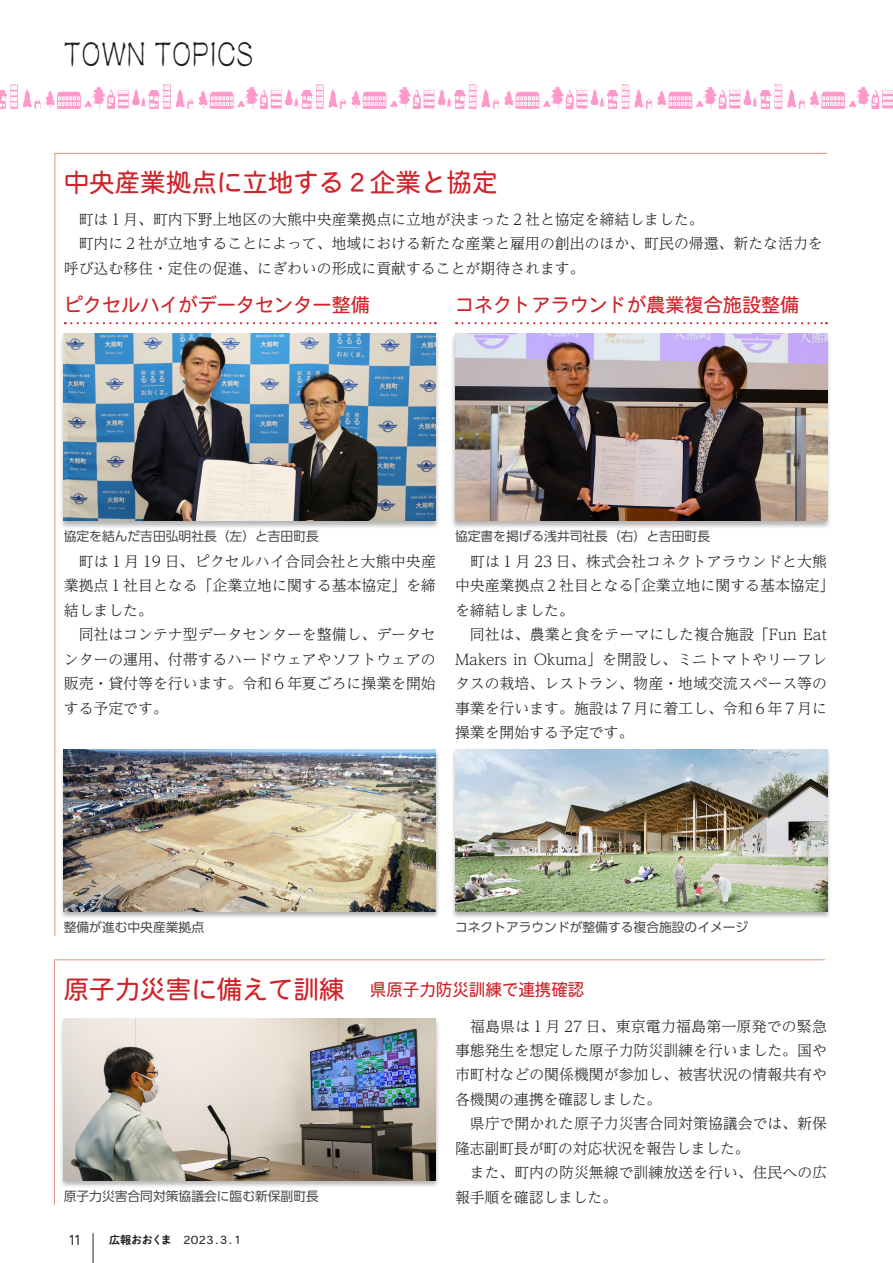
<style>
.page{position:relative;width:893px;height:1263px;background:#fff}
.page>*{position:absolute;margin:0;border:0;box-sizing:border-box;transform-origin:0 0}
.t1{font:31.95px "Reisho E1 Std";color:#231f20;scale:.8 1}
.t2{font:25.5px "Heisei Maru Go Std W4";color:#d1232a}
.t3{font:19.2px "Heisei Maru Go Std W4";color:#d1232a}
.t4{font:16.95px "Heisei Maru Go Std W4";color:#d1232a}
.t5{font:300 14.85px/24.5px "UD Reimin Pr 6 N";color:#231f20}
.t6{font:13.8px "Heisei Maru Go Std W4";color:#231f20;scale:.8 1}
.t7{font:12.75px "UD Shin Go Pr 6 N";color:#4b4c4d}
.t8{font:11.1px "Heisei Maru Go Std W4";color:#231f20}
.t9{font:11.1px "P Shuei NM Go Std N B";letter-spacing:-.035em;color:#231f20}
</style>
<div class="page">
<hr style="left:93px;top:1233px;width:1px;height:30px;background:#231f20">
<svg style="left:0;top:84px;width:893px;height:25px"></svg>
<div style="left:451px;top:750px;width:380px;height:169px;background:#231f20;opacity:.33"></div>
<img style="left:455px;top:750px;width:372px;height:161px">
<hr style="left:55px;top:153px;width:772px;height:1px;background:#e59279">
<hr style="left:55px;top:153px;width:1px;height:783px;background:#e59279">
<div style="left:59px;top:333px;width:381px;height:196px;background:#231f20;opacity:.33"></div>
<img style="left:64px;top:334px;width:372px;height:186px">
<div style="left:450px;top:333px;width:382px;height:196px;background:#231f20;opacity:.33"></div>
<img style="left:455px;top:334px;width:372px;height:186px">
<svg style="left:65px;top:322px;width:371px;height:2px"></svg>
<svg style="left:456px;top:322px;width:371px;height:2px"></svg>
<hr style="left:54px;top:959px;width:771px;height:1px;background:#e59279">
<hr style="left:54px;top:959px;width:1px;height:246px;background:#e59279">
<div style="left:59px;top:1018px;width:381px;height:171px;background:#231f20;opacity:.33"></div>
<img style="left:64px;top:1018px;width:372px;height:162px">
<div style="left:60px;top:750px;width:380px;height:169px;background:#231f20;opacity:.33"></div>
<img style="left:64px;top:750px;width:372px;height:161px">
<p class="t1" style="left:64px;top:32px;width:239px">TOWN TOPICS</p>
<p class="t2" style="left:64px;top:165px;width:435px">中央産業拠点に立地する２企業と協定</p>
<p class="t5" style="left:64px;top:206px;width:760px">　町は１月、町内下野上地区の大熊中央産業拠点に立地が決まった２社と協定を締結しました。<br>　町内に２社が立地することによって、地域における新たな産業と雇用の創出のほか、町民の帰還、新たな活力を呼び込む移住・定住の促進、にぎわいの形成に貢献することが期待されます。</p>
<p class="t3" style="left:64px;top:292px;width:308px">ピクセルハイがデータセンター整備</p>
<p class="t3" style="left:455px;top:292px;width:346px">コネクトアラウンドが農業複合施設整備</p>
<p class="t7" style="left:64px;top:525px;width:257px">協定を結んだ吉田弘明社長（左）と吉田町長</p>
<p class="t7" style="left:455px;top:525px;width:257px">協定書を掲げる浅井司社長（右）と吉田町長</p>
<p class="t5" style="left:64px;top:549px;width:374px">　町は１月 19 日、ピクセルハイ合同会社と大熊中央産業拠点１社目となる「企業立地に関する基本協定」を締結しました。<br>　同社はコンテナ型データセンターを整備し、データセンターの運用、付帯するハードウェアやソフトウェアの販売・貸付等を行います。令和６年夏ごろに操業を開始する予定です。</p>
<p class="t5" style="left:626px;top:549px;width:210px;text-indent:-171px">　町は１月 23 日、株式会社コネクトアラウンドと大熊「企業立地に関する基本協定「</p>
<p class="t5" style="left:455px;top:573px;width:374px">中央産業拠点２社目となる<br>を締結しました。<br>　同社は、農業と食をテーマにした複合施設「Fun Eat<br>Makers in Okuma」を開設し、ミニトマトやリーフレタスの栽培、レストラン、物産・地域交流スペース等の事業を行います。施設は７月に着工し、令和６年７月に操業を開始する予定です。</p>
<p class="t7" style="left:64px;top:917px;width:142px">整備が進む中央産業拠点</p>
<p class="t7" style="left:455px;top:917px;width:295px">コネクトアラウンドが整備する複合施設のイメージ</p>
<p class="t2" style="left:64px;top:972px;width:308px">原子力災害に備えて訓練　</p>
<p class="t4" style="left:370px;top:978px;width:216px">県原子力防災訓練で連携確認</p>
<p class="t7" style="left:64px;top:1186px;width:257px">原子力災害合同対策協議会に臨む新保副町長</p>
<p class="t6" style="left:69px;top:1231px;width:16px">11</p>
<p class="t9" style="left:109px;top:1232px;width:64px">広報おおくま</p>
<p class="t8" style="left:183px;top:1233px;width:62px">2023.３.１</p>
<p class="t5" style="left:455px;top:1013px;width:374px">　福島県は１月 27 日、東京電力福島第一原発での緊急事態発生を想定した原子力防災訓練を行いました。国や市町村などの関係機関が参加し、被害状況の情報共有や各機関の連携を確認しました。<br>　県庁で開かれた原子力災害合同対策協議会では、新保隆志副町長が町の対応状況を報告しました。<br>　また、町内の防災無線で訓練放送を行い、住民への広報手順を確認しました。</p>
</div>
